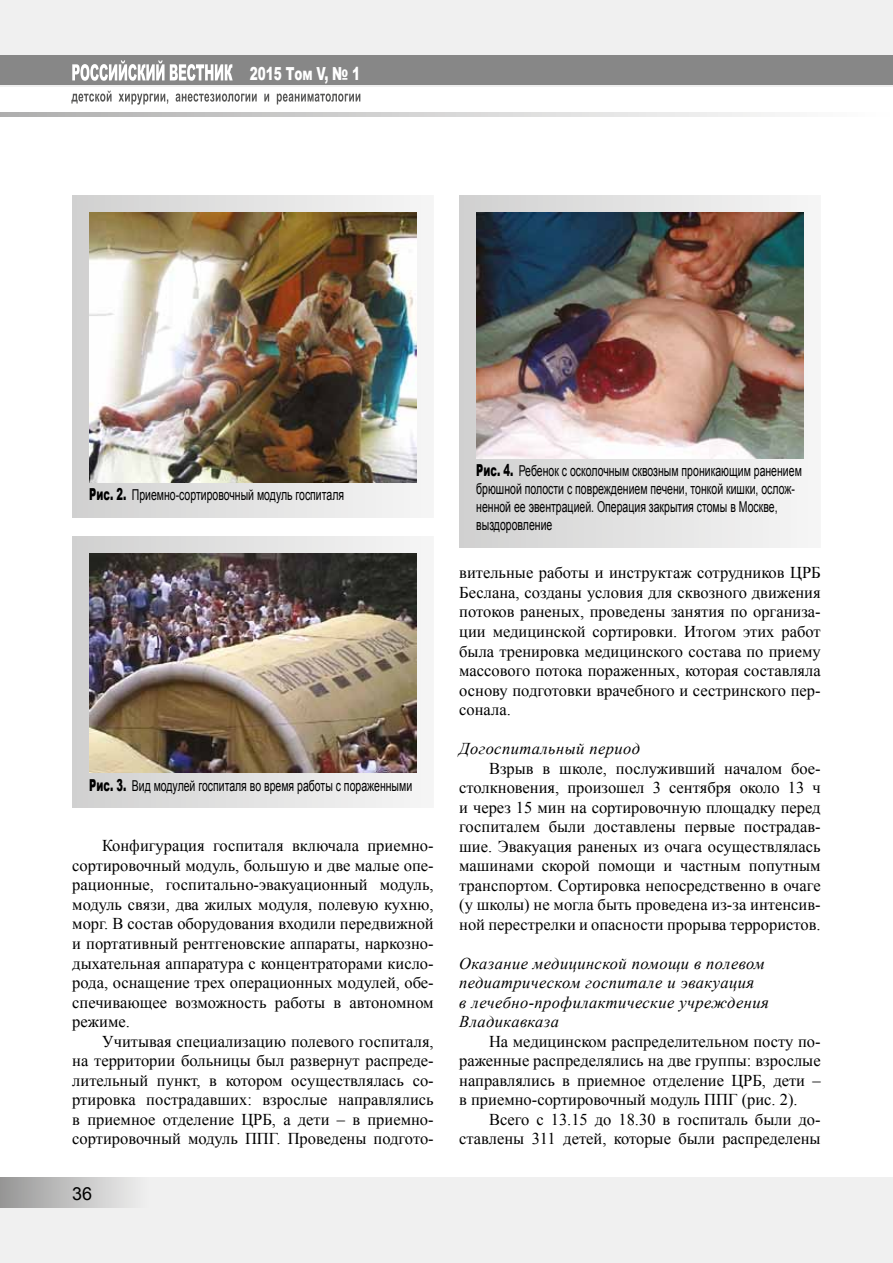
<style>
.page{position:relative;width:893px;height:1263px;background:#fff}
.page>*{position:absolute;margin:0;border:0;box-sizing:border-box;transform-origin:0 0}
.t1{font:900 18px "Arial";letter-spacing:-.005em;color:#fff;scale:.67 1}
.t2{font:18px "Arial";color:#000}
.t3{font:16.5px/19.5px "Times New Roman";color:#000;text-align:justify}
.t4{font:italic 16.5px/19.5px "Times New Roman";letter-spacing:.025em;color:#000}
.t5{font:15px/18px "Arial";color:#000;scale:.7 1}
.s1{font-weight:900;font-size:16.5px}
</style>
<div class="page">
<div style="left:0;top:0;width:893px;height:87px;background:#f0f0f0"></div>
<div style="left:0;top:1178px;width:893px;height:85px;background:#f0f0f0"></div>
<div style="left:0;top:55px;width:893px;height:30px;background:#878787"></div>
<div style="left:0;top:1178px;width:149px;height:30px;background:linear-gradient(to right,#979696,#f1f1f1)"></div>
<svg style="left:0;top:113px;width:775px;height:4px;background:#d1d1d1"></svg>
<svg style="left:71px;top:91px;width:289px;height:14px"></svg>
<svg style="left:72px;top:60px;width:161px;height:21px"></svg>
<svg style="left:72px;top:196px;width:349px;height:321px"></svg>
<img style="left:89px;top:213px;width:328px;height:269px">
<div style="left:72px;top:536px;width:362px;height:272px;background:linear-gradient(to right,#d0d0d0,#f6f6f6)"></div>
<img style="left:89px;top:553px;width:328px;height:220px">
<div style="left:459px;top:196px;width:362px;height:351px;background:linear-gradient(to right,#cececf,#f3f2f2)"></div>
<img style="left:476px;top:213px;width:328px;height:245px">
<p class="t1" style="left:250px;top:61px;width:166px">2015 Том V, № 1</p>
<p class="t5" style="left:89px;top:486px;width:366px"><span class="s1">Рис. 2.</span> Приемно-сортировочный модуль госпиталя</p>
<p class="t5" style="left:89px;top:777px;width:463px"><span class="s1">Рис. 3.</span> Вид модулей госпиталя во время работы с пораженными</p>
<p class="t3" style="left:72px;top:836px;width:363px;text-indent:30px">Конфигурация госпиталя включала приемно&shy;сортировочный модуль, большую и две малые опе&shy;рационные, госпитально-эвакуационный модуль, модуль связи, два жилых модуля, полевую кухню, морг. В состав оборудования входили передвижной и портативный рентгеновские аппараты, наркозно&shy;дыхательная аппаратура с концентраторами кисло&shy;рода, оснащение трех операционных модулей, обе&shy;спечивающее возможность работы в автономном режиме.</p>
<p class="t3" style="left:72px;top:1031px;width:363px;text-indent:30px">Учитывая специализацию полевого госпиталя, на территории больницы был развернут распреде&shy;лительный пункт, в котором осуществлялась со&shy;ртировка пострадавших: взрослые направлялись в приемное отделение ЦРБ, а дети – в приемно&shy;сортировочный модуль ППГ. Проведены подгото-</p>
<p class="t2" style="left:72px;top:1181px;width:22px">36</p>
<p class="t5" style="left:476px;top:462px;width:467px"><span class="s1">Рис. 4.</span> Ребенок с осколочным сквозным проникающим ранением брюшной полости с повреждением печени, тонкой кишки, ослож&shy;ненной ее эвентрацией. Операция закрытия стомы в Москве, выздоровление</p>
<p class="t3" style="left:459px;top:563px;width:363px">вительные работы и инструктаж сотрудников ЦРБ Беслана, созданы условия для сквозного движения потоков раненых, проведены занятия по организа&shy;ции медицинской сортировки. Итогом этих работ была тренировка медицинского состава по приему массового потока пораженных, которая составляла основу подготовки врачебного и сестринского пер&shy;сонала.</p>
<p class="t4" style="left:459px;top:738px;width:182px">Догоспитальный период</p>
<p class="t3" style="left:459px;top:758px;width:363px;text-indent:30px">Взрыв в школе, послуживший началом бое&shy;столкновения, произошел 3 сентября около 13 ч и через 15 мин на сортировочную площадку перед госпиталем были доставлены первые пострадав&shy;шие. Эвакуация раненых из очага осуществлялась машинами скорой помощи и частным попутным транспортом. Сортировка непосредственно в очаге (у школы) не могла быть проведена из‑за интенсив&shy;ной перестрелки и опасности прорыва террористов.</p>
<p class="t4" style="left:459px;top:953px;width:311px">Оказание медицинской помощи в полевом педиатрическом госпитале и эвакуация<br>в лечебно-профилактические учреждения Владикавказа</p>
<p class="t3" style="left:459px;top:1031px;width:363px;text-indent:30px">На медицинском распределительном посту по&shy;раженные распределялись на две группы: взрослые направлялись в приемное отделение ЦРБ, дети – в приемно-сортировочный модуль ППГ (рис. 2).</p>
<p class="t3" style="left:459px;top:1109px;width:363px;text-align:right">Всего с 13.15 до 18.30 в госпиталь были до&shy;ставлены 311 детей, которые были распределены</p>
</div>
